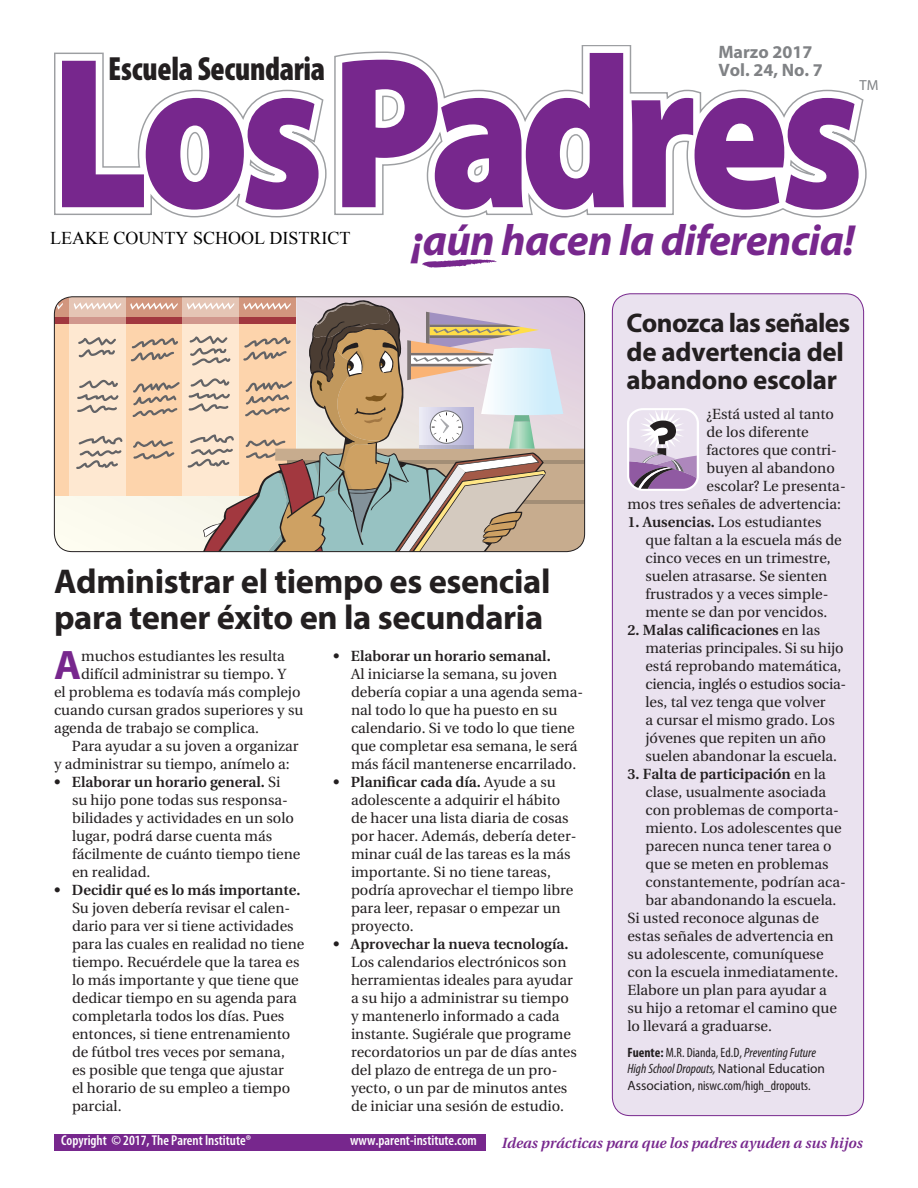
<style>
.page{position:relative;width:918px;height:1188px;background:#fff}
.page>*{position:absolute;margin:0;border:0;box-sizing:border-box;transform-origin:0 0}
.t1{font:italic 700 43.65px "Myriad Pro";letter-spacing:-.015em;color:#77278d}
.Drop_Cap{font:700 41.4px "Myriad Pro";color:#77278d}
._01_Headline{font:700 34.5px/36px "Myriad Pro";letter-spacing:-.01em;color:#231f20}
.t2{font:900 condensed 33.6px "Myriad Pro";letter-spacing:-.01em;color:#231f20;scale:.95 1}
._08_Small_Headline{font:700 27px/28.5px "Myriad Pro";letter-spacing:-.01em;color:#231f20}
.t3{font:18px "Times New Roman";color:#000}
.t4{font:700 18px "Myriad Pro";color:#808285}
._04_Bullet_text{font:14.7px/18px "Utopia";color:#231f20}
._03_Body_text{font:14.7px/18px "Utopia";color:#231f20}
.Drop_Cap-2{font:14.7px "Utopia";color:#231f20}
._03_Body_text-2{font:italic 600 14.7px "Utopia";color:#77278d}
.t5{font:14.55px "Myriad";color:#808285}
.t6{font:600 condensed 14.25px "Myriad Pro";color:#fff}
._06_Source{font:condensed 13.5px/16.5px "Myriad Pro";color:#231f20}
.s1{font-weight:600}
.s2{font-weight:700}
.s3{font-style:italic}
.s4{font-stretch:normal}
</style>
<div class="page">
<div style="left:612px;top:294px;width:252px;height:822px;background:#eae2ef;border-radius:18px"></div>
<svg style="left:422px;top:259px;width:74px;height:8px"></svg>
<svg style="left:54px;top:45px;width:813px;height:173px"></svg>
<svg style="left:62px;top:61px;width:257px;height:149px"></svg>
<svg style="left:342px;top:53px;width:282px;height:157px"></svg>
<svg style="left:632px;top:98px;width:227px;height:112px"></svg>
<div style="left:54px;top:1134px;width:431px;height:16px;background:#77278d"></div>
<svg style="left:627px;top:408px;width:72px;height:83px"></svg>
<div style="left:54px;top:297px;width:523px;height:255px;background:#fbfaee"></div>
<div style="left:126px;top:297px;width:56px;height:21px;background:#d2967e"></div>
<svg style="left:54px;top:297px;width:15px;height:21px"></svg>
<div style="left:239px;top:297px;width:57px;height:21px;background:#d2967e"></div>
<div style="left:182px;top:297px;width:57px;height:21px;background:#e5c5b5"></div>
<div style="left:69px;top:297px;width:57px;height:21px;background:#e5c5b5"></div>
<div style="left:126px;top:324px;width:56px;height:171px;background:#fdd4ac"></div>
<div style="left:54px;top:324px;width:15px;height:171px;background:#fdd4ac"></div>
<div style="left:182px;top:324px;width:57px;height:171px;background:#fee8d1"></div>
<div style="left:69px;top:324px;width:57px;height:171px;background:#fee8d1"></div>
<div style="left:126px;top:318px;width:56px;height:6px;background:#a2383f"></div>
<div style="left:54px;top:318px;width:15px;height:6px;background:#a2383f"></div>
<div style="left:182px;top:318px;width:57px;height:6px;background:#d1978d"></div>
<div style="left:69px;top:318px;width:57px;height:6px;background:#d1978d"></div>
<svg style="left:130px;top:303px;width:48px;height:7px"></svg>
<svg style="left:74px;top:302px;width:47px;height:8px"></svg>
<svg style="left:54px;top:302px;width:9px;height:8px"></svg>
<svg style="left:131px;top:338px;width:47px;height:23px"></svg>
<svg style="left:133px;top:382px;width:47px;height:35px"></svg>
<svg style="left:133px;top:440px;width:41px;height:19px"></svg>
<svg style="left:78px;top:337px;width:38px;height:20px"></svg>
<svg style="left:79px;top:380px;width:39px;height:8px"></svg>
<svg style="left:77px;top:394px;width:42px;height:19px"></svg>
<svg style="left:76px;top:436px;width:47px;height:33px"></svg>
<svg style="left:187px;top:299px;width:398px;height:253px;background:#c6b7a9"></svg>
<div style="left:54px;top:296px;width:531px;height:256px;border:1px solid #231f20;border-radius:18px"></div>
<p class="t2" style="left:108px;top:47px;width:230px">Escuela Secundaria</p>
<p class="t3" style="left:50px;top:226px;width:302px">LEAKE COUNTY SCHOOL DISTRICT</p>
<p class="t4" style="left:718px;top:40px;width:95px">Marzo 2017</p>
<p class="t4" style="left:718px;top:58px;width:106px">Vol. 24, No. 7</p>
<p class="t5" style="left:860px;top:78px;width:20px">TM</p>
<p class="t1" style="left:412px;top:212px;width:445px">¡aún hacen la diferencia!</p>
<p class="_08_Small_Headline" style="left:627px;top:308px;width:225px">Conozca las señales de advertencia del abandono escolar</p>
<p class="_01_Headline" style="left:54px;top:562px;width:498px">Administrar el tiempo es esencial para tener éxito en la secundaria</p>
<p class="Drop_Cap" style="left:54px;top:638px;width:29px">A</p>
<p class="Drop_Cap-2" style="left:81px;top:647px;width:205px">muchos estudiantes les resulta</p>
<p class="Drop_Cap-2" style="left:81px;top:665px;width:206px">difícil administrar su tiempo. Y</p>
<p class="Drop_Cap-2" style="left:54px;top:683px;width:248px">el problema es todavía más complejo</p>
<p class="Drop_Cap-2" style="left:54px;top:701px;width:251px">cuando cursan grados superiores y su</p>
<p class="Drop_Cap-2" style="left:54px;top:719px;width:207px">agenda de trabajo se complica.</p>
<p class="_03_Body_text" style="left:54px;top:737px;width:246px;text-indent:18px">Para ayudar a su joven a organizar y administrar su tiempo, anímelo a:</p>
<p class="_04_Bullet_text" style="left:72px;top:773px;width:230px;text-indent:-18px"><span class="s1">• Elaborar un horario general.</span> Si<br>su hijo pone todas sus responsa&shy;bilidades y actividades en un solo lugar, podrá darse cuenta más fácilmente de cuánto tiempo tiene en realidad.</p>
<p class="_04_Bullet_text" style="left:72px;top:881px;width:234px;text-indent:-18px"><span class="s1">• Decidir qué es lo más importante.<br></span>Su joven debería revisar el calen&shy;dario para ver si tiene actividades para las cuales en realidad no tiene tiempo. Recuérdele que la tarea es lo más importante y que tiene que dedicar tiempo en su agenda para completarla todos los días. Pues entonces, si tiene entrenamiento de fútbol tres veces por semana,<br>es posible que tenga que ajustar<br>el horario de su empleo a tiempo parcial.</p>
<p class="_04_Bullet_text" style="left:351px;top:647px;width:234px;text-indent:-18px"><span class="s1">• Elaborar un horario semanal.<br></span>Al iniciarse la semana, su joven debería copiar a una agenda sema&shy;nal todo lo que ha puesto en su calendario. Si ve todo lo que tiene que completar esa semana, le será más fácil mantenerse encarrilado.</p>
<p class="_04_Bullet_text" style="left:351px;top:773px;width:227px;text-indent:-18px"><span class="s1">• Planificar cada día.</span> Ayude a su adolescente a adquirir el hábito de hacer una lista diaria de cosas por hacer. Además, debería deter&shy;minar cuál de las tareas es la más importante. Si no tiene tareas, podría aprovechar el tiempo libre para leer, repasar o empezar un proyecto.</p>
<p class="_04_Bullet_text" style="left:351px;top:935px;width:227px;text-indent:-18px"><span class="s1">• Aprovechar la nueva tecnología.<br></span>Los calendarios electrónicos son herramientas ideales para ayudar a su hijo a administrar su tiempo y mantenerlo informado a cada instante. Sugiérale que programe recordatorios un par de días antes del plazo de entrega de un pro&shy;yecto, o un par de minutos antes de iniciar una sesión de estudio.</p>
<p class="_03_Body_text" style="left:707px;top:405px;width:129px">¿Está usted al tanto</p>
<p class="_03_Body_text" style="left:707px;top:423px;width:104px">de los diferente</p>
<p class="_03_Body_text" style="left:707px;top:441px;width:132px">factores que contri-</p>
<p class="_03_Body_text" style="left:707px;top:459px;width:130px">buyen al abandono</p>
<p class="_03_Body_text" style="left:707px;top:477px;width:141px">escolar? Le presenta-</p>
<p class="_03_Body_text" style="left:627px;top:495px;width:215px">mos tres señales de advertencia:</p>
<p class="_04_Bullet_text" style="left:645px;top:513px;width:198px;text-indent:-18px"><span class="s1">1. Ausencias.</span> Los estudiantes que faltan a la escuela más de cinco veces en un trimestre, suelen atrasarse. Se sienten frustrados y a veces simple&shy;mente se dan por vencidos.</p>
<p class="_04_Bullet_text" style="left:645px;top:621px;width:202px;text-indent:-18px"><span class="s1">2. Malas calificaciones</span> en las materias principales. Si su hijo está reprobando matemática, ciencia, inglés o estudios socia&shy;les, tal vez tenga que volver<br>a cursar el mismo grado. Los jóvenes que repiten un año suelen abandonar la escuela.</p>
<p class="_04_Bullet_text" style="left:645px;top:765px;width:202px;text-indent:-18px"><span class="s1">3. Falta de participación</span> en la clase, usualmente asociada con problemas de comporta&shy;miento. Los adolescentes que parecen nunca tener tarea o que se meten en problemas constantemente, podrían aca&shy;bar abandonando la escuela.</p>
<p class="_03_Body_text" style="left:627px;top:909px;width:212px">Si usted reconoce algunas de estas señales de advertencia en su adolescente, comuníquese con la escuela inmediatamente.<br>Elabore un plan para ayudar a su hijo a retomar el camino que lo llevará a graduarse.</p>
<p class="_06_Source" style="left:627px;top:1044px;width:199px"><span class="s2">Fuente:</span> M.R. Dianda, Ed.D, <span class="s3">Preventing Future<br>High School Dropouts,</span> <span class="s4">National Education<br>Association,</span> niswc.com/high_dropouts.</p>
<p class="t6" style="left:61px;top:1132px;width:191px">Copyright © 2017, The Parent Institute®</p>
<p class="t6" style="left:350px;top:1132px;width:128px">www.parent-institute.com</p>
<p class="_03_Body_text-2" style="left:502px;top:1134px;width:362px">Ideas prácticas para que los padres ayuden a sus hijos</p>
</div>
